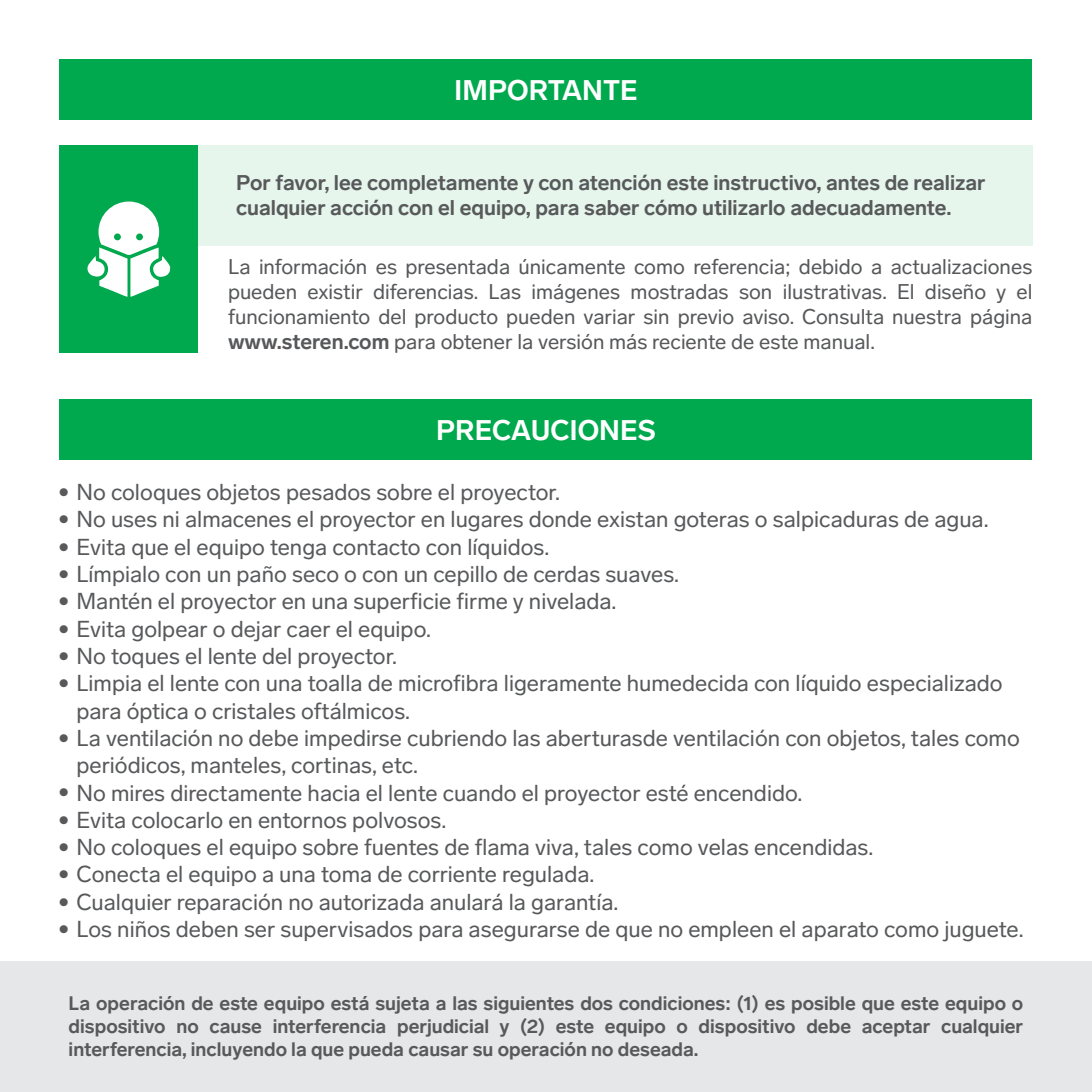
<style>
.page{position:relative;width:1092px;height:1092px;background:#fff}
.page>*{position:absolute;margin:0;border:0;box-sizing:border-box;transform-origin:0 0}
.t1{font:700 28px "Lab Grotesque";color:#fff}
.t2{font:22.75px/27.3px "Lab Grotesque";color:#58595b}
.t3{font:21px/25.2px "Lab Grotesque";color:#57585a;text-align:justify}
.t4{font:700 21px/25.2px "Lab Grotesque";color:#58595b}
.t5{font:700 19.25px/23.1px "Lab Grotesque";color:#58595b;text-align:justify}
.s1{font-weight:700}
</style>
<div class="page">
<div style="left:60px;top:145px;width:138px;height:208px;background:#00a94d"></div>
<svg style="left:87px;top:201px;width:83px;height:96px"></svg>
<div style="left:198px;top:145px;width:834px;height:101px;background:#e6f6ed"></div>
<div style="left:60px;top:60px;width:972px;height:60px;background:#00a94d"></div>
<div style="left:60px;top:399px;width:972px;height:61px;background:#00a94d"></div>
<div style="left:0;top:960px;width:1091px;height:131px;background:#e6e7e9"></div>
<p class="t1" style="left:454px;top:73px;width:185px">IMPORTANTE</p>
<p class="t4" style="left:236px;top:170px;width:750px">Por favor, lee completamente y con atención este instructivo, antes de realizar cualquier acción con el equipo, para saber cómo utilizarlo adecuadamente.</p>
<p class="t3" style="left:228px;top:254px;width:806px">La información es presentada únicamente como referencia; debido a actualizaciones pueden existir diferencias. Las imágenes mostradas son ilustrativas. El diseño y el funcionamiento del producto pueden variar sin previo aviso. Consulta nuestra página <span class="s1">www.steren.com</span> para obtener la versión más reciente de este manual.</p>
<p class="t1" style="left:436px;top:413px;width:221px">PRECAUCIONES</p>
<p class="t2" style="left:58px;top:478px;width:503px">• No coloques objetos pesados sobre el proyector.</p>
<p class="t2" style="left:58px;top:506px;width:932px">• No uses ni almacenes el proyector en lugares donde existan goteras o salpicaduras de agua.</p>
<p class="t2" style="left:58px;top:533px;width:493px">• Evita que el equipo tenga contacto con líquidos.</p>
<p class="t2" style="left:58px;top:560px;width:622px">• Límpialo con un paño seco o con un cepillo de cerdas suaves.</p>
<p class="t2" style="left:58px;top:587px;width:560px">• Mantén el proyector en una superficie firme y nivelada.</p>
<p class="t2" style="left:58px;top:615px;width:374px">• Evita golpear o dejar caer el equipo.</p>
<p class="t2" style="left:58px;top:642px;width:340px">• No toques el lente del proyector.</p>
<p class="t2" style="left:76px;top:669px;width:927px;text-indent:-18px">• Limpia el lente con una toalla de microfibra ligeramente humedecida con líquido especializado para óptica o cristales oftálmicos.</p>
<p class="t2" style="left:76px;top:724px;width:944px;text-indent:-18px">• La ventilación no debe impedirse cubriendo las aberturasde ventilación con objetos, tales como periódicos, manteles, cortinas, etc.</p>
<p class="t2" style="left:58px;top:779px;width:745px">• No mires directamente hacia el lente cuando el proyector esté encendido.</p>
<p class="t2" style="left:58px;top:806px;width:390px">• Evita colocarlo en entornos polvosos.</p>
<p class="t2" style="left:58px;top:833px;width:816px">• No coloques el equipo sobre fuentes de flama viva, tales como velas encendidas.</p>
<p class="t2" style="left:58px;top:860px;width:538px">• Conecta el equipo a una toma de corriente regulada.</p>
<p class="t2" style="left:58px;top:888px;width:562px">• Cualquier reparación no autorizada anulará la garantía.</p>
<p class="t2" style="left:58px;top:915px;width:967px">• Los niños deben ser supervisados para asegurarse de que no empleen el aparato como juguete.</p>
<p class="t5" style="left:69px;top:991px;width:956px">La operación de este equipo está sujeta a las siguientes dos condiciones: (1) es posible que este equipo o dispositivo no cause interferencia perjudicial y (2) este equipo o dispositivo debe aceptar cualquier interferencia, incluyendo la que pueda causar su operación no deseada.</p>
</div>
